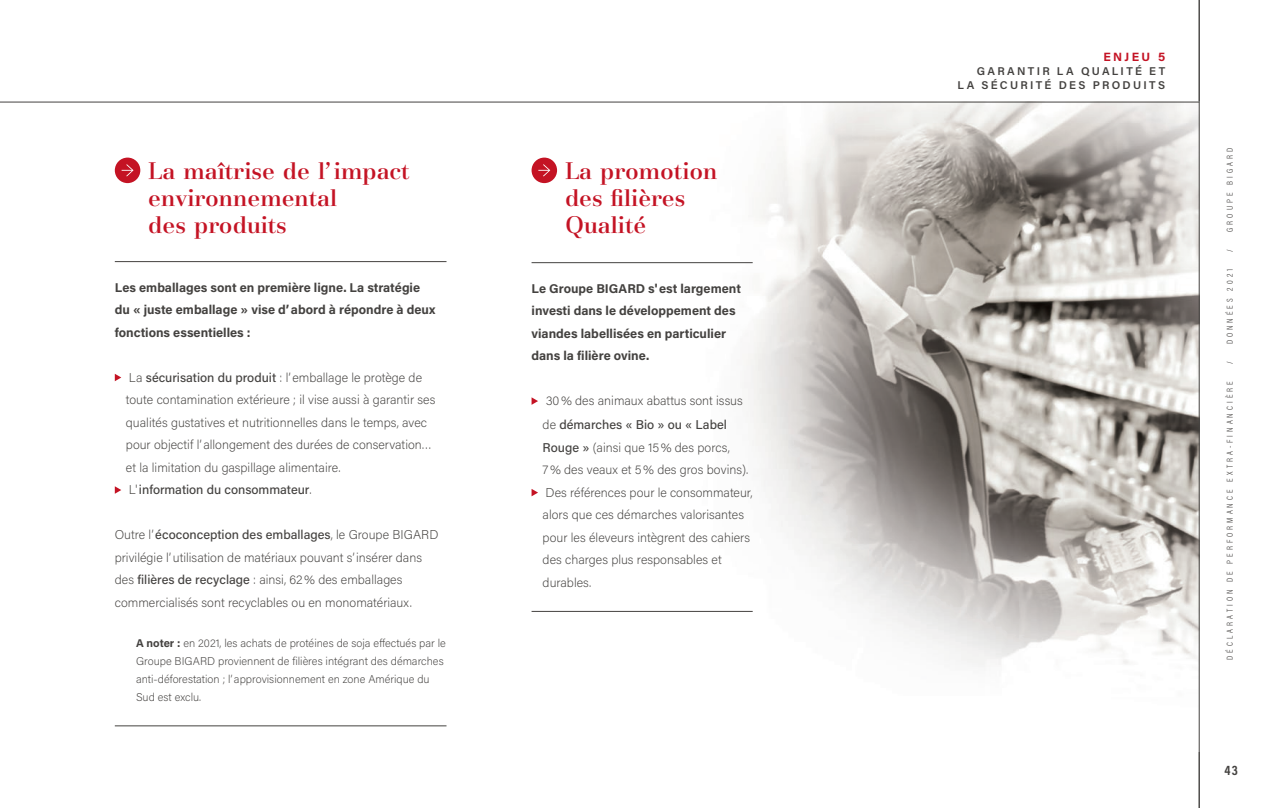
<style>
.page{position:relative;width:1263px;height:808px;background:#fff}
.page>*{position:absolute;margin:0;border:0;box-sizing:border-box;transform-origin:0 0}
.t1{font:500 24px/27px "AT Basilia";color:#c41324}
.t2{font:700 13.5px "Acumin Pro Cond";color:#444240}
.t3{font:200 12.75px/22.5px "Acumin Pro";color:#444240}
.t4{font:700 12.75px/22.5px "Acumin Pro";color:#444240}
.t5{font:700 12px "Acumin Pro";letter-spacing:.2em;color:#c41324}
.t6{font:200 11.25px/18px "Acumin Pro";color:#444240}
.t7{font:600 11.25px/14.2px "Acumin Pro";letter-spacing:.205em;color:#444240;text-align:right}
.t8{font:300 8.7px "Acumin Pro Cond";letter-spacing:.35em;color:#444240}
.s1{font-weight:500}
.s2{font-weight:700}
</style>
<div class="page">
<img style="left:433px;top:103px;width:766px;height:648px">
<hr style="left:0;top:102px;width:1199px;height:1px;background:#444240">
<div style="left:115px;top:158px;width:25px;height:25px;background:#c41324;border-radius:50%"></div>
<svg style="left:122px;top:164px;width:12px;height:12px"></svg>
<hr style="left:115px;top:261px;width:331px;height:1px;background:#444240">
<svg style="left:115px;top:374px;width:6px;height:7px"></svg>
<svg style="left:115px;top:486px;width:6px;height:8px"></svg>
<hr style="left:115px;top:725px;width:331px;height:1px;background:#444240">
<hr style="left:1199px;top:0;width:1px;height:808px;background:#444240">
<div style="left:531px;top:158px;width:26px;height:25px;background:#c41324;border-radius:50%"></div>
<svg style="left:538px;top:164px;width:12px;height:12px"></svg>
<hr style="left:531px;top:262px;width:222px;height:1px;background:#444240">
<svg style="left:531px;top:397px;width:7px;height:8px"></svg>
<svg style="left:531px;top:489px;width:7px;height:7px"></svg>
<hr style="left:531px;top:611px;width:222px;height:1px;background:#444240">
<h1 class="t1" style="left:148px;top:157px;width:263px">La maîtrise de l’impact environnemental<br>des produits</h1>
<p class="t4" style="left:115px;top:276px;width:322px">Les emballages sont en première ligne. La stratégie du « juste emballage » vise d’abord à répondre à deux fonctions essentielles :</p>
<p class="t3" style="left:126px;top:366px;width:311px">La <span class="s1">sécurisation du produit</span> : l’emballage le protège de toute contamination extérieure ; il vise aussi à garantir ses qualités gustatives et nutritionnelles dans le temps, avec pour objectif l’allongement des durées de conservation… et la limitation du gaspillage alimentaire.<br>L' <span class="s1">information du consommateur</span>.</p>
<p class="t3" style="left:115px;top:523px;width:325px">Outre l’<span class="s1">écoconception des emballages</span>, le Groupe BIGARD privilégie l’utilisation de matériaux pouvant s’ insérer dans des <span class="s1">filières de recyclage</span> : ainsi, 62% des emballages commercialisés sont recyclables ou en monomatériaux.</p>
<p class="t6" style="left:136px;top:634px;width:311px"><span class="s2">A noter :</span> en 2021, les achats de protéines de soja effectués par le Groupe BIGARD proviennent de filières intégrant des démarches anti-déforestation ; l’approvisionnement en zone Amérique du Sud est exclu.</p>
<h1 class="t1" style="left:565px;top:157px;width:154px">La promotion des filières<br>Qualité</h1>
<p class="t4" style="left:531px;top:277px;width:211px">Le Groupe BIGARD s'est largement investi dans le développement des viandes labellisées en particulier dans la filière ovine.</p>
<p class="t3" style="left:543px;top:388px;width:202px;line-height:24px">30% des animaux abattus sont issus de <span class="s1">démarches « Bio » ou « Label</span></p>
<p class="t3" style="left:543px;top:436px;width:212px"><span class="s1">Rouge »</span> (ainsi que 15% des porcs,<br>7% des veaux et 5% des gros bovins).<br>Des références pour le consommateur, alors que ces démarches valorisantes pour les éleveurs intègrent des cahiers des charges plus responsables et durables.</p>
<p class="t5" style="left:1103px;top:48px;width:63px">ENJEU 5</p>
<p class="t7" style="left:957px;top:63px;width:209px">GARANTIR LA QUALITÉ ET<br>LA SÉCURITÉ DES PRODUITS</p>
<p class="t8" style="left:1224px;top:232px;width:85px;rotate:-90deg">GROUPE BIGARD</p>
<p class="t8" style="left:1224px;top:252px;width:4px;rotate:-90deg">/</p>
<p class="t8" style="left:1224px;top:344px;width:77px;rotate:-90deg">DONNÉES 2021</p>
<p class="t8" style="left:1224px;top:364px;width:4px;rotate:-90deg">/</p>
<p class="t8" style="left:1224px;top:660px;width:280px;rotate:-90deg">DÉCLARATION DE PERFORMANCE EXTRA-FINANCIÈRE</p>
<p class="t2" style="left:1224px;top:762px;width:15px">43</p>
</div>
